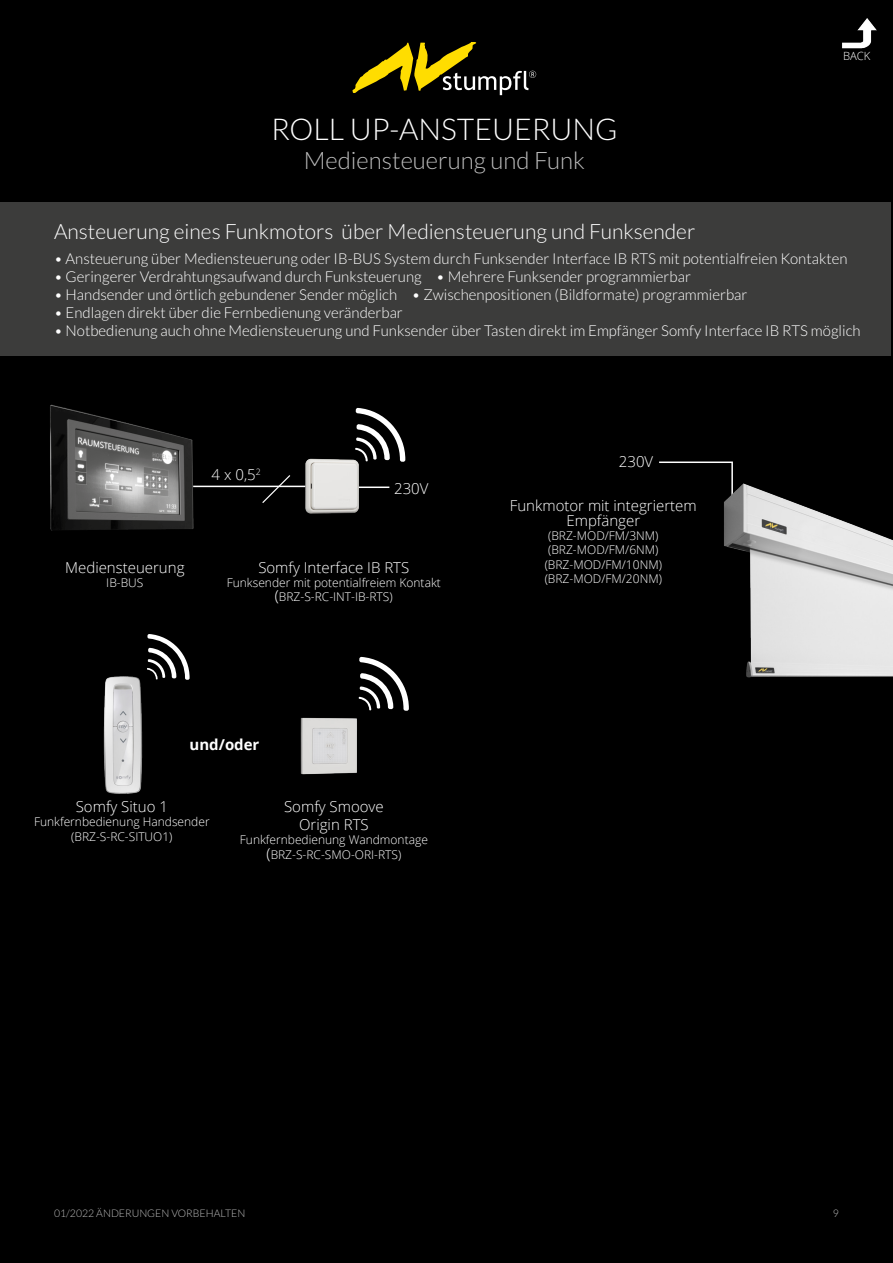
<style>
.page{position:relative;width:893px;height:1263px;background:#fff}
.page>*{position:absolute;margin:0;border:0;box-sizing:border-box;transform-origin:0 0}
.t1{font:300 30px "Lato";color:#fff}
.t2{font:300 24px "Lato";color:#bcbcbc}
.t3{font:300 21px "Lato";color:#fff}
.t4{font:300 15px "Lato";color:#fff}
.t5{font:300 15px/18px "Open Sans";color:#fff;text-align:center}
.t6{font:700 15px "Open Sans";color:#fff}
.t7{font:300 12px/14.4px "Open Sans";color:#fff;text-align:center}
.t8{font:300 11.25px "Open Sans";color:#fff}
.t9{font:300 10.5px "Lato";color:#bcbcbc}
.s1{font-size:15px}
</style>
<div class="page">
<div style="left:1px;top:1px;width:891px;height:1261px;background:#000"></div>
<img style="left:842px;top:18px;width:35px;height:31px">
<svg style="left:353px;top:42px;width:183px;height:53px"></svg>
<img style="left:103px;top:676px;width:40px;height:118px">
<img style="left:300px;top:717px;width:57px;height:58px">
<svg style="left:147px;top:634px;width:43px;height:46px"></svg>
<svg style="left:359px;top:657px;width:50px;height:54px"></svg>
<hr style="left:193px;top:486px;width:151px;height:1px;background:#fff">
<svg style="left:261px;top:475px;width:31px;height:28px"></svg>
<svg style="left:355px;top:408px;width:50px;height:54px"></svg>
<svg style="left:659px;top:461px;width:74px;height:22px"></svg>
<img style="left:724px;top:483px;width:169px;height:201px">
<div style="left:0;top:202px;width:891px;height:154px;background:#3c3c3b"></div>
<hr style="left:354px;top:486px;width:35px;height:2px;background:#fff">
<img style="left:301px;top:455px;width:61px;height:59px">
<img style="left:0;top:382px;width:244px;height:160px">
<h1 class="t1" style="left:271px;top:114px;width:348px">ROLL UP-ANSTEUERUNG</h1>
<h2 class="t2" style="left:304px;top:148px;width:283px">Mediensteuerung und Funk</h2>
<p class="t8" style="left:843px;top:48px;width:29px">BACK</p>
<h3 class="t3" style="left:54px;top:220px;width:643px">Ansteuerung eines Funkmotors über Mediensteuerung und Funksender</h3>
<p class="t4" style="left:54px;top:251px;width:795px">• Ansteuerung über Mediensteuerung oder IB-BUS System durch Funksender Interface IB RTS mit potentialfreien Kontakten</p>
<p class="t4" style="left:54px;top:269px;width:638px">• Geringerer Verdrahtungsaufwand durch Funksteuerung • Mehrere Funksender programmierbar</p>
<p class="t4" style="left:54px;top:287px;width:695px">• Handsender und örtlich gebundener Sender möglich • Zwischenpositionen (Bildformate) programmierbar</p>
<p class="t4" style="left:54px;top:305px;width:350px">• Endlagen direkt über die Fernbedienung veränderbar</p>
<p class="t4" style="left:54px;top:323px;width:808px">• Notbedienung auch ohne Mediensteuerung und Funksender über Tasten direkt im Empfänger Somfy Interface IB RTS möglich</p>
<p class="t5" style="left:65px;top:558px;width:121px">Mediensteuerung</p>
<p class="t7" style="left:106px;top:575px;width:39px">IB-BUS</p>
<p class="t5" style="left:212px;top:465px;width:51px">4 x 0,5<sup>2</sup></p>
<p class="t5" style="left:394px;top:479px;width:36px">230V</p>
<p class="t5" style="left:258px;top:558px;width:152px">Somfy Interface IB RTS</p>
<p class="t7" style="left:227px;top:575px;width:216px">Funksender mit potentialfreiem Kontakt <span class="s1">(</span>BRZ-S-RC-INT-IB-RTS)</p>
<p class="t6" style="left:190px;top:734px;width:71px">und/oder</p>
<p class="t5" style="left:76px;top:797px;width:94px">Somfy Situo 1</p>
<p class="t7" style="left:34px;top:814px;width:177px">Funkfernbedienung Handsender (BRZ-S-RC-SITUO1)</p>
<p class="t5" style="left:284px;top:797px;width:101px">Somfy Smoove<br>Origin RTS</p>
<p class="t7" style="left:240px;top:832px;width:189px">Funkfernbedienung Wandmontage <span class="s1">(</span>BRZ-S-RC-SMO-ORI-RTS)</p>
<p class="t5" style="left:619px;top:452px;width:36px">230V</p>
<p class="t5" style="left:510px;top:498px;width:188px;line-height:14.4px">Funkmotor mit integriertem<br>Empfänger</p>
<p class="t7" style="left:545px;top:528px;width:119px;text-align:left">(BRZ-MOD/FM/3NM) (BRZ-MOD/FM/6NM) (BRZ-MOD/FM/10NM) (BRZ-MOD/FM/20NM)</p>
<p class="t9" style="left:54px;top:1208px;width:193px">01/2022 ÄNDERUNGEN VORBEHALTEN</p>
<p class="t9" style="left:833px;top:1208px;width:8px">9</p>
</div>
